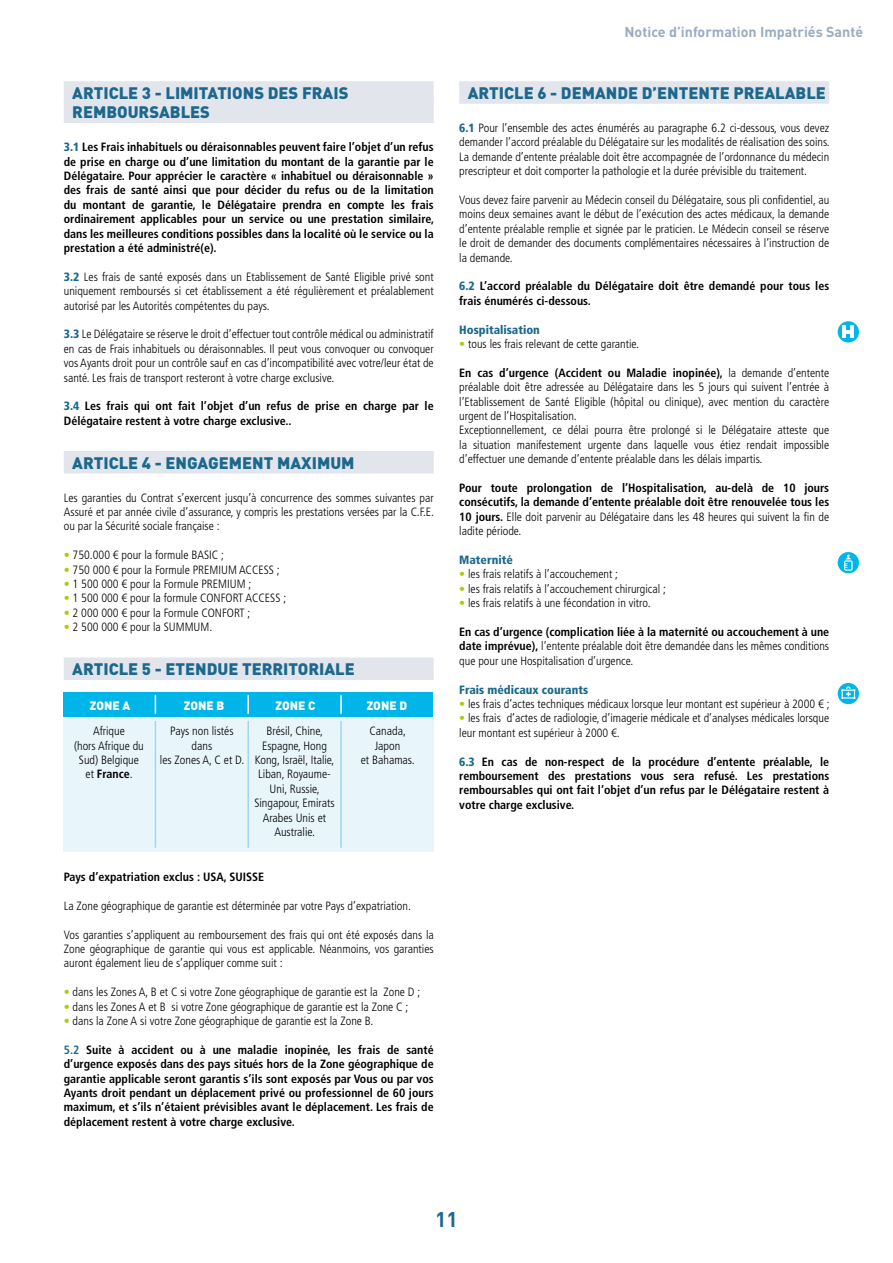
<style>
.page{position:relative;width:893px;height:1263px;background:#fff}
.page>*{position:absolute;margin:0;border:0;box-sizing:border-box;transform-origin:0 0}
.t1{font:700 21px "DIN";color:#1c688c}
.t2{font:900 16.5px/19.2px "DIN";color:#1c688c}
.t3{font:700 14.25px "DIN";color:#9aacc1}
.t4{font:300 condensed 12px/14.4px "Frutiger LT Std";color:#000;text-align:justify}
.t5{font:700 condensed 12px/14.4px "Frutiger LT Std";color:#000;text-align:justify}
.t6{font:900 condensed 12px "Frutiger LT Std";color:#1c688c}
.t7{font:900 12px "DIN";color:#fff}
.s1{font-weight:900;color:#1c688c}
.s2{color:#b1c906}
.s3{font-weight:700}
.s4{color:#1c688c}
.s5{font-weight:300}
</style>
<div class="page">
<div style="left:64px;top:692px;width:369px;height:24px;background:#00b6e8"></div>
<div style="left:64px;top:718px;width:370px;height:134px;background:#e8f6fc"></div>
<hr style="left:155px;top:721px;width:1px;height:127px;background:#9bd8f3">
<hr style="left:247px;top:721px;width:2px;height:127px;background:#9bd8f3">
<hr style="left:340px;top:721px;width:2px;height:127px;background:#9bd8f3">
<svg style="left:155px;top:695px;width:1px;height:19px"></svg>
<svg style="left:247px;top:695px;width:2px;height:19px"></svg>
<svg style="left:340px;top:695px;width:2px;height:19px"></svg>
<div style="left:64px;top:81px;width:370px;height:23px;background:#e2e5ec"></div>
<div style="left:64px;top:101px;width:370px;height:22px;background:#e2e5ec"></div>
<div style="left:64px;top:451px;width:370px;height:22px;background:#e2e5ec"></div>
<div style="left:64px;top:657px;width:370px;height:23px;background:#e2e5ec"></div>
<div style="left:459px;top:81px;width:370px;height:23px;background:#e2e5ec"></div>
<div style="left:838px;top:321px;width:21px;height:21px;background:#00b6e8;border-radius:50%"></div>
<svg style="left:843px;top:325px;width:11px;height:13px"></svg>
<div style="left:838px;top:552px;width:21px;height:21px;background:#00b6e8;border-radius:50%"></div>
<svg style="left:844px;top:554px;width:9px;height:17px"></svg>
<div style="left:838px;top:683px;width:21px;height:21px;background:#00b6e8;border-radius:50%"></div>
<svg style="left:841px;top:686px;width:14px;height:13px"></svg>
<h2 class="t2" style="left:72px;top:84px;width:278px">ARTICLE 3 - LIMITATIONS DES FRAIS<br>REMBOURSABLES</h2>
<p class="t5" style="left:64px;top:141px;width:372px"><span class="s1">3.1</span> Les Frais inhabituels ou déraisonnables peuvent faire l’objet d’un refus de prise en charge ou d’une limitation du montant de la garantie par le Délégataire. Pour apprécier le caractère « inhabituel ou déraisonnable » des frais de santé ainsi que pour décider du refus ou de la limitation du montant de garantie, le Délégataire prendra en compte les frais ordinairement applicables pour un service ou une prestation similaire, dans les meilleures conditions possibles dans la localité où le service ou la prestation a été administré(e).</p>
<p class="t4" style="left:64px;top:270px;width:371px"><span class="s1">3.2</span> Les frais de santé exposés dans un Etablissement de Santé Eligible privé sont uniquement remboursés si cet établissement a été régulièrement et préalablement autorisé par les Autorités compétentes du pays.</p>
<p class="t4" style="left:64px;top:327px;width:371px"><span class="s1">3.3</span> Le Délégataire se réserve le droit d’effectuer tout contrôle médical ou administratif en cas de Frais inhabituels ou déraisonnables. Il peut vous convoquer ou convoquer vos Ayants droit pour un contrôle sauf en cas d’incompatibilité avec votre/leur état de santé. Les frais de transport resteront à votre charge exclusive.</p>
<p class="t5" style="left:64px;top:400px;width:371px"><span class="s1">3.4</span> Les frais qui ont fait l’objet d’un refus de prise en charge par le<br>Délégataire restent à votre charge exclusive..</p>
<h2 class="t2" style="left:72px;top:454px;width:284px">ARTICLE 4 - ENGAGEMENT MAXIMUM</h2>
<p class="t4" style="left:64px;top:491px;width:372px">Les garanties du Contrat s’exercent jusqu’à concurrence des sommes suivantes par Assuré et par année civile d’assurance, y compris les prestations versées par la C.F.E. ou par la Sécurité sociale française :</p>
<p class="t4" style="left:64px;top:548px;width:162px"><span class="s2">•</span> 750.000 € pour la formule BASIC ;</p>
<p class="t4" style="left:64px;top:563px;width:218px"><span class="s2">•</span> 750 000 € pour la Formule PREMIUM ACCESS ;</p>
<p class="t4" style="left:64px;top:577px;width:189px"><span class="s2">•</span> 1 500 000 € pour la Formule PREMIUM ;</p>
<p class="t4" style="left:64px;top:591px;width:224px"><span class="s2">•</span> 1 500 000 € pour la formule CONFORT ACCESS ;</p>
<p class="t4" style="left:64px;top:606px;width:188px"><span class="s2">•</span> 2 000 000 € pour la Formule CONFORT ;</p>
<p class="t4" style="left:64px;top:620px;width:150px"><span class="s2">•</span> 2 500 000 € pour la SUMMUM.</p>
<h2 class="t2" style="left:72px;top:661px;width:284px">ARTICLE 5 - ETENDUE TERRITORIALE</h2>
<p class="t7" style="left:90px;top:700px;width:42px">ZONE A</p>
<p class="t7" style="left:184px;top:700px;width:42px">ZONE B</p>
<p class="t7" style="left:276px;top:700px;width:41px">ZONE C</p>
<p class="t7" style="left:367px;top:700px;width:42px">ZONE D</p>
<p class="t4" style="left:74px;top:724px;width:71px;text-align:center">Afrique<br>(hors Afrique du<br>Sud) Belgique et <span class="s3">France</span>.</p>
<p class="t4" style="left:254px;top:724px;width:82px;text-align:center">Brésil, Chine,<br>Espagne, Hong<br>Kong, Israël, Italie,<br>Liban, Royaume-<br>Uni, Russie,<br>Singapour, Emirats<br>Arabes Unis et<br>Australie.</p>
<p class="t4" style="left:361px;top:724px;width:55px;text-align:center">Canada,<br>Japon<br>et Bahamas.</p>
<p class="t4" style="left:160px;top:724px;width:86px;text-align:center">Pays non listés dans<br>les Zones A, C et D.</p>
<p class="t5" style="left:64px;top:870px;width:202px">Pays d’expatriation exclus : USA, SUISSE</p>
<p class="t4" style="left:64px;top:899px;width:349px">La Zone géographique de garantie est déterminée par votre Pays d’expatriation.</p>
<p class="t4" style="left:64px;top:927px;width:371px">Vos garanties s’appliquent au remboursement des frais qui ont été exposés dans la Zone géographique de garantie qui vous est applicable. Néanmoins, vos garanties auront également lieu de s’appliquer comme suit :</p>
<p class="t4" style="left:64px;top:985px;width:358px"><span class="s2">•</span> dans les Zones A, B et C si votre Zone géographique de garantie est la Zone D ;</p>
<p class="t4" style="left:64px;top:999px;width:346px"><span class="s2">•</span> dans les Zones A et B si votre Zone géographique de garantie est la Zone C ;</p>
<p class="t4" style="left:64px;top:1014px;width:311px"><span class="s2">•</span> dans la Zone A si votre Zone géographique de garantie est la Zone B.</p>
<p class="t5" style="left:64px;top:1043px;width:371px"><span class="s4">5.2</span> Suite à accident ou à une maladie inopinée, les frais de santé d’urgence exposés dans des pays situés hors de la Zone géographique de garantie applicable seront garantis s’ils sont exposés par Vous ou par vos Ayants droit pendant un déplacement privé ou professionnel de 60 jours maximum, et s’ils n’étaient prévisibles avant le déplacement. Les frais de déplacement restent à votre charge exclusive.</p>
<p class="t3" style="left:624px;top:26px;width:240px">Notice d’information Impatriés Santé</p>
<h2 class="t2" style="left:468px;top:84px;width:360px">ARTICLE 6 - DEMANDE D’ENTENTE PREALABLE</h2>
<p class="t4" style="left:459px;top:121px;width:372px"><span class="s1">6.1</span> Pour l’ensemble des actes énumérés au paragraphe 6.2 ci-dessous, vous devez demander l’accord préalable du Délégataire sur les modalités de réalisation des soins.<br>La demande d’entente préalable doit être accompagnée de l’ordonnance du médecin prescripteur et doit comporter la pathologie et la durée prévisible du traitement.</p>
<p class="t4" style="left:459px;top:193px;width:371px">Vous devez faire parvenir au Médecin conseil du Délégataire, sous pli confidentiel, au moins deux semaines avant le début de l’exécution des actes médicaux, la demande d’entente préalable remplie et signée par le praticien. Le Médecin conseil se réserve le droit de demander des documents complémentaires nécessaires à l’instruction de la demande.</p>
<p class="t5" style="left:459px;top:280px;width:371px"><span class="s1">6.2</span> L’accord préalable du Délégataire doit être demandé pour tous les frais énumérés ci-dessous.</p>
<p class="t6" style="left:459px;top:323px;width:82px">Hospitalisation</p>
<p class="t4" style="left:459px;top:337px;width:181px"><span class="s2">•</span> tous les frais relevant de cette garantie.</p>
<p class="t4" style="left:459px;top:366px;width:371px;text-align:left"><span class="s3">En cas d’urgence (Accident ou Maladie inopinée),</span> la demande d’entente préalable doit être adressée au Délégataire dans les 5 jours qui suivent l’entrée à l’Etablissement de Santé Eligible (hôpital ou clinique), avec mention du caractère urgent de l’Hospitalisation.<br>Exceptionnellement, ce délai pourra être prolongé si le Délégataire atteste que la situation manifestement urgente dans laquelle vous étiez rendait impossible d’effectuer une demande d’entente préalable dans les délais impartis.</p>
<p class="t5" style="left:459px;top:481px;width:371px">Pour toute prolongation de l’Hospitalisation, au-delà de 10 jours consécutifs, la demande d’entente préalable doit être renouvelée tous les 10 jours. <span class="s5">Elle doit parvenir au Délégataire dans les 48 heures qui suivent la fin de ladite période.</span></p>
<p class="t6" style="left:459px;top:553px;width:55px">Maternité</p>
<p class="t4" style="left:459px;top:567px;width:160px"><span class="s2">•</span> les frais relatifs à l’accouchement ;</p>
<p class="t4" style="left:459px;top:582px;width:208px"><span class="s2">•</span> les frais relatifs à l’accouchement chirurgical ;</p>
<p class="t4" style="left:459px;top:596px;width:193px"><span class="s2">•</span> les frais relatifs à une fécondation in vitro.</p>
<p class="t4" style="left:459px;top:625px;width:371px"><span class="s3">En cas d’urgence (complication liée à la maternité ou accouchement à une date imprévue),</span> l’entente préalable doit être demandée dans les mêmes conditions que pour une Hospitalisation d’urgence.</p>
<p class="t6" style="left:459px;top:683px;width:130px">Frais médicaux courants</p>
<p class="t4" style="left:459px;top:697px;width:372px"><span class="s2">•</span> les frais d’actes techniques médicaux lorsque leur montant est supérieur à 2000 € ;</p>
<p class="t4" style="left:459px;top:711px;width:371px"><span class="s2">•</span> les frais d’actes de radiologie, d’imagerie médicale et d’analyses médicales lorsque leur montant est supérieur à 2000 €.</p>
<p class="t5" style="left:459px;top:755px;width:371px"><span class="s1">6.3</span> En cas de non-respect de la procédure d’entente préalable, le remboursement des prestations vous sera refusé. Les prestations remboursables qui ont fait l’objet d’un refus par le Délégataire restent à votre charge exclusive.</p>
<h1 class="t1" style="left:435px;top:1211px;width:24px">11</h1>
</div>
